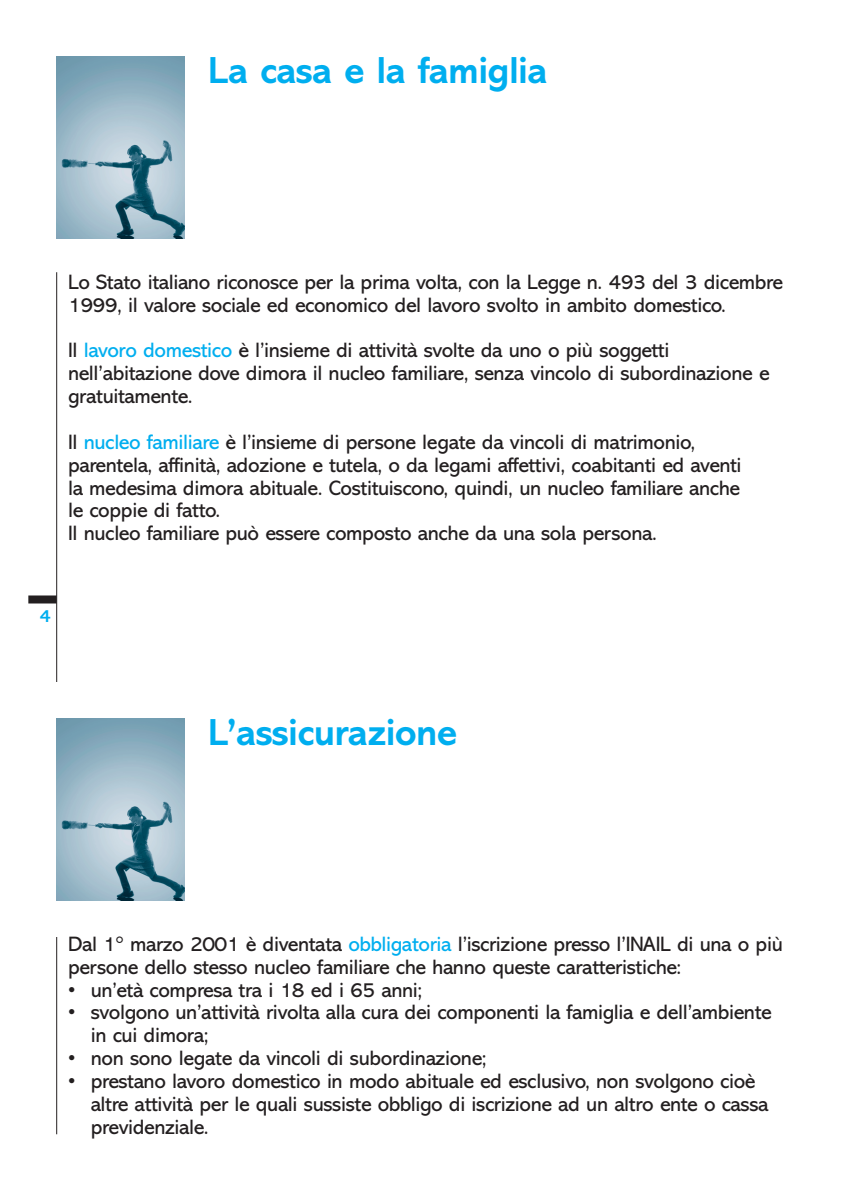
<style>
.page{position:relative;width:842px;height:1191px;background:#fff}
.page>*{position:absolute;margin:0;border:0;box-sizing:border-box;transform-origin:0 0}
.t1{font:700 38px "Abadi";letter-spacing:-.02em;color:#00aeef}
.t2{font:21px/22.8px "Abadi";letter-spacing:-.02em;color:#231f20}
.t3{font:700 18px "Abadi";color:#00aeef}
.s1{color:#00aeef}
</style>
<div class="page">
<hr style="left:56px;top:272px;width:1px;height:862px;background:#231f20">
<div style="left:51px;top:682px;width:11px;height:254px;background:#fff"></div>
<div style="left:28px;top:595px;width:29px;height:8px;background:#231f20"></div>
<img style="left:57px;top:57px;width:127px;height:181px">
<img style="left:57px;top:718px;width:127px;height:182px">
<h1 class="t1" style="left:208px;top:57px;width:341px">La casa e la famiglia</h1>
<p class="t2" style="left:68px;top:273px;width:716px">Lo Stato italiano riconosce per la prima volta, con la Legge n. 493 del 3 dicembre<br>1999, il valore sociale ed economico del lavoro svolto in ambito domestico.</p>
<p class="t2" style="left:68px;top:341px;width:703px">Il <span class="s1">lavoro domestico</span> è l’insieme di attività svolte da uno o più soggetti nell’abitazione dove dimora il nucleo familiare, senza vincolo di subordinazione e gratuitamente.</p>
<p class="t2" style="left:68px;top:432px;width:675px">Il <span class="s1">nucleo familiare</span> è l’insieme di persone legate da vincoli di matrimonio, parentela, affinità, adozione e tutela, o da legami affettivi, coabitanti ed aventi la medesima dimora abituale. Costituiscono, quindi, un nucleo familiare anche le coppie di fatto.<br>Il nucleo familiare può essere composto anche da una sola persona.</p>
<p class="t3" style="left:40px;top:610px;width:13px">4</p>
<h1 class="t1" style="left:208px;top:718px;width:251px">L’assicurazione</h1>
<p class="t2" style="left:68px;top:934px;width:716px">Dal 1° marzo 2001 è diventata <span class="s1">obbligatoria</span> l’iscrizione presso l’INAIL di una o più persone dello stesso nucleo familiare che hanno queste caratteristiche:</p>
<p class="t2" style="left:68px;top:980px;width:356px">• un’età compresa tra i 18 ed i 65 anni;</p>
<p class="t2" style="left:91px;top:1003px;width:682px;text-indent:-23px">• svolgono un’attività rivolta alla cura dei componenti la famiglia e dell’ambiente in cui dimora;</p>
<p class="t2" style="left:68px;top:1049px;width:420px">• non sono legate da vincoli di subordinazione;</p>
<p class="t2" style="left:91px;top:1071px;width:679px;text-indent:-23px">• prestano lavoro domestico in modo abituale ed esclusivo, non svolgono cioè altre attività per le quali sussiste obbligo di iscrizione ad un altro ente o cassa previdenziale.</p>
</div>
